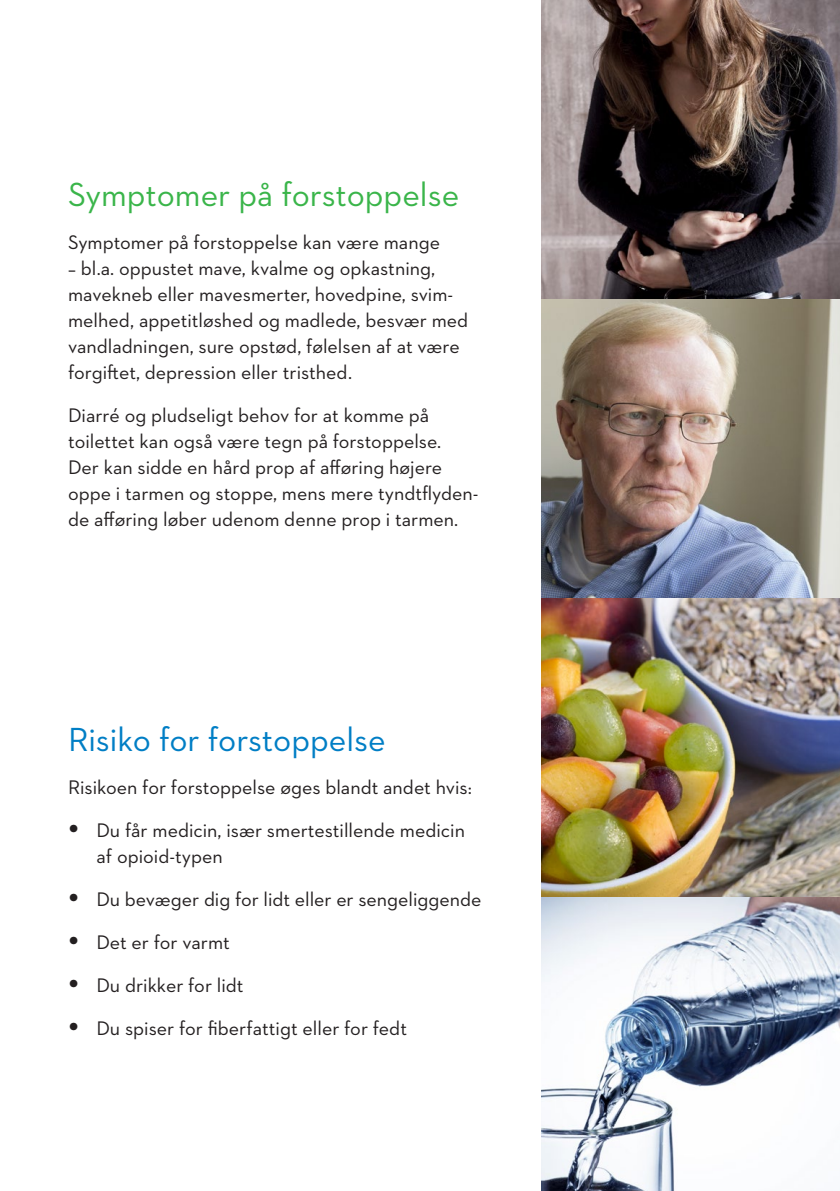
<style>
.page{position:relative;width:840px;height:1191px;background:#fff}
.page>*{position:absolute;margin:0;border:0;box-sizing:border-box;transform-origin:0 0}
.mellem{font:34px "Neutraface 2 Text";color:#3ab54a}
.mellem-2{font:34px "Neutraface 2 Text";color:#007ec5}
.brød{font:20px/26px "Neutraface 2 Text";color:#231f20}
.s1{font-size:40px}
</style>
<div class="page">
<img style="left:541px;top:0;width:298px;height:1191px">
<p class="mellem" style="left:68px;top:173px;width:392px">Symptomer på forstoppelse</p>
<p class="brød" style="left:68px;top:229px;width:373px">Symptomer på forstoppelse kan være mange</p>
<p class="brød" style="left:68px;top:255px;width:401px">– bl.a. oppustet mave, kvalme og opkastning, mavekneb eller mavesmerter, hovedpine, svim&shy;melhed, appetitløshed og madlede, besvær med vandladningen, sure opstød, følelsen af at være forgiftet, depression eller tristhed.</p>
<p class="brød" style="left:68px;top:402px;width:412px">Diarré og pludseligt behov for at komme på toilettet kan også være tegn på forstoppelse.<br>Der kan sidde en hård prop af afføring højere oppe i tarmen og stoppe, mens mere tyndtflyden&shy;de afføring løber udenom denne prop i tarmen.</p>
<p class="mellem-2" style="left:68px;top:718px;width:319px">Risiko for forstoppelse</p>
<p class="brød" style="left:68px;top:774px;width:405px">Risikoen for forstoppelse øges blandt andet hvis:</p>
<p class="brød" style="left:96px;top:817px;width:370px;text-indent:-28px"><span class="s1">•</span> Du får medicin, især smertestillende medicin af opioid-typen</p>
<p class="brød" style="left:68px;top:886px;width:414px"><span class="s1">•</span> Du bevæger dig for lidt eller er sengeliggende</p>
<p class="brød" style="left:68px;top:929px;width:163px"><span class="s1">•</span> Det er for varmt</p>
<p class="brød" style="left:68px;top:972px;width:177px"><span class="s1">•</span> Du drikker for lidt</p>
<p class="brød" style="left:68px;top:1015px;width:340px"><span class="s1">•</span> Du spiser for fiberfattigt eller for fedt</p>
</div>
